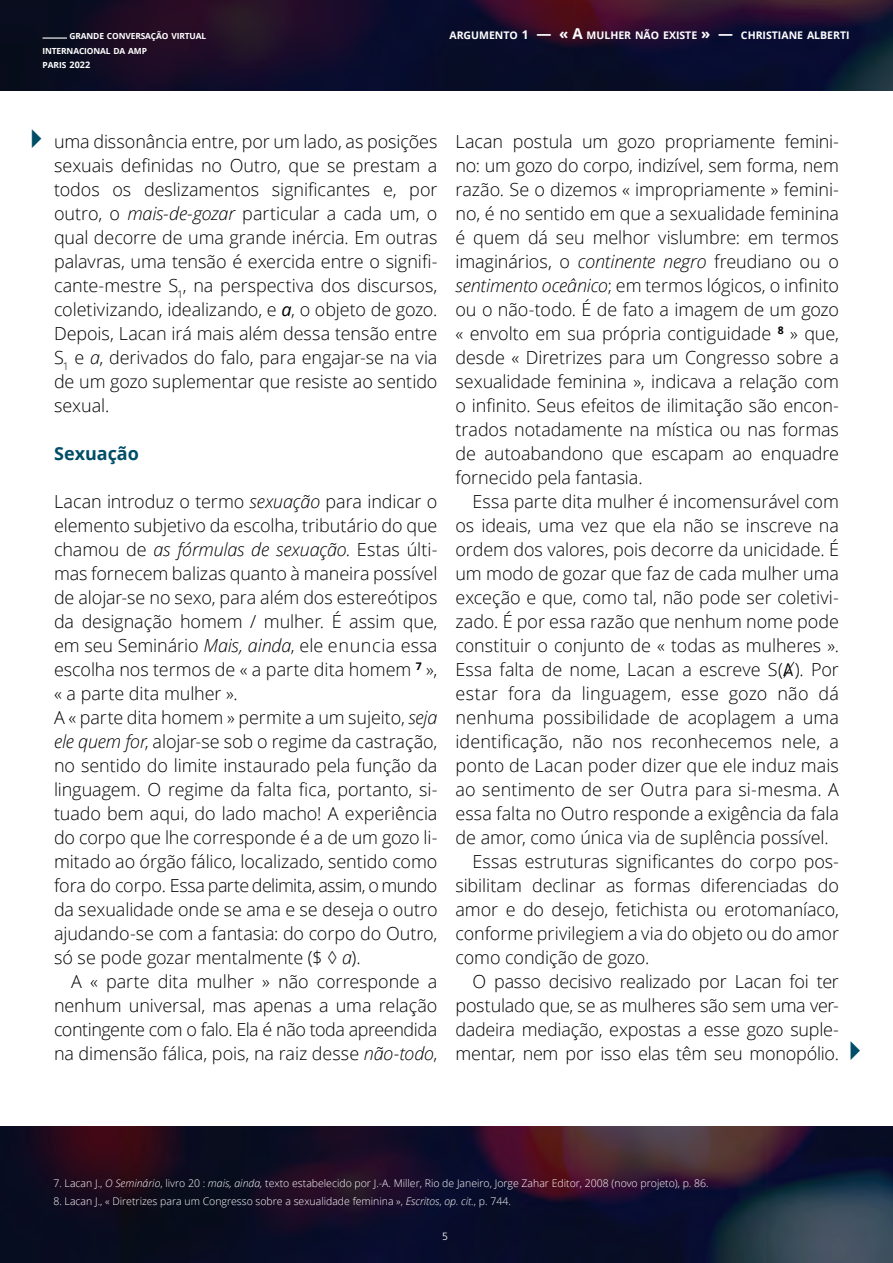
<style>
.page{position:relative;width:893px;height:1263px;background:#fff}
.page>*{position:absolute;margin:0;border:0;box-sizing:border-box;transform-origin:0 0}
.t1{font:300 18px/24px "Open Sans";letter-spacing:-.005em;color:#000;text-align:justify}
.t2{font:700 18px "Open Sans";color:#004d67}
.t3{font:300 10.5px "Open Sans";color:#fff}
.t4{font:700 10.5px "Open Sans";color:#fff}
.t5{font:10.5px "Bastardus Sans";color:#fff}
.t6{font:700 8.4px "Open Sans";letter-spacing:-.015em;color:#fff}
.s1{font-size:12px}
.s2{font-size:15px}
.s3{font-size:9px}
.s4{font-style:italic}
.s5{font-weight:400;font-style:italic}
.s6{font-family:"Barlow ecf Regular";font-weight:400}
</style>
<div class="page">
<img style="left:0;top:0;width:893px;height:91px">
<hr style="left:43px;top:37px;width:24px;height:2px;background:#fff">
<img style="left:0;top:1127px;width:893px;height:136px">
<p class="t6" style="left:69px;top:30px;width:138px">GRANDE CONVERSAÇÃO VIRTUAL</p>
<p class="t4" style="left:449px;top:28px;width:402px">ARGUMENTO <span class="s1">1</span> <span class="s2">— « A</span> MULHER NÃO EXISTE <span class="s2">» —</span> CHRISTIANE ALBERTI</p>
<p class="t6" style="left:43px;top:45px;width:106px">INTERNACIONAL DA AMP</p>
<p class="t6" style="left:43px;top:59px;width:49px">PARIS <span class="s3">2022</span></p>
<p class="t1" style="left:54px;top:129px;width:385px">uma dissonância entre, por um lado, as posições sexuais definidas no Outro, que se prestam a todos os deslizamentos significantes e, por outro, o <span class="s4">mais-de-gozar</span> particular a cada um, o qual decorre de uma grande inércia. Em outras palavras, uma tensão é exercida entre o signifi&shy;cante-mestre S<sub>1</sub>, na perspectiva dos discursos, coletivizando, idealizando, e <span class="s5">a</span>, o objeto de gozo.</p>
<p class="t1" style="left:54px;top:321px;width:385px">Depois, Lacan irá mais além dessa tensão entre S<sub>1</sub> e <span class="s4">a</span>, derivados do falo, para engajar-se na via de um gozo suplementar que resiste ao sentido sexual.</p>
<p class="t2" style="left:54px;top:440px;width:86px">Sexuação</p>
<p class="t1" style="left:54px;top:489px;width:385px">Lacan introduz o termo <span class="s4">sexuação</span> para indicar o elemento subjetivo da escolha, tributário do que chamou de <span class="s4">as fórmulas de sexuação</span>. Estas últi&shy;mas fornecem balizas quanto à maneira possível de alojar-se no sexo, para além dos estereótipos da designação homem / mulher. É assim que, em seu Seminário <span class="s4">Mais, ainda</span>, ele enuncia essa escolha nos termos de « a parte dita homem <sup>7</sup> », « a parte dita mulher ».</p>
<p class="t1" style="left:54px;top:705px;width:385px">A « parte dita homem » permite a um sujeito, <span class="s4">seja ele quem for</span>, alojar-se sob o regime da castração, no sentido do limite instaurado pela função da linguagem. O regime da falta fica, portanto, si&shy;tuado bem aqui, do lado macho! A experiência do corpo que lhe corresponde é a de um gozo li&shy;mitado ao órgão fálico, localizado, sentido como fora do corpo. Essa parte delimita, assim, o mundo da sexualidade onde se ama e se deseja o outro ajudando-se com a fantasia: do corpo do Outro, só se pode gozar mentalmente ($ ◊ <span class="s4">a</span>).</p>
<p class="t1" style="left:54px;top:969px;width:385px;text-indent:17px">A « parte dita mulher » não corresponde a nenhum universal, mas apenas a uma relação contingente com o falo. Ela é não toda apreendida na dimensão fálica, pois, na raiz desse <span class="s4">não-todo</span>,</p>
<p class="t1" style="left:455px;top:129px;width:385px">Lacan postula um gozo propriamente femini&shy;no: um gozo do corpo, indizível, sem forma, nem razão. Se o dizemos « impropriamente » femini&shy;no, é no sentido em que a sexualidade feminina é quem dá seu melhor vislumbre: em termos imaginários, o <span class="s4">continente negro</span> freudiano ou o <span class="s4">sentimento oceânico</span>; em termos lógicos, o infinito ou o não-todo. É de fato a imagem de um gozo « envolto em sua própria contiguidade <sup>8</sup> » que, desde « Diretrizes para um Congresso sobre a sexualidade feminina », indicava a relação com o infinito. Seus efeitos de ilimitação são encon&shy;trados notadamente na mística ou nas formas de autoabandono que escapam ao enquadre fornecido pela fantasia.</p>
<p class="t1" style="left:455px;top:489px;width:385px;text-indent:17px">Essa parte dita mulher é incomensurável com os ideais, uma vez que ela não se inscreve na ordem dos valores, pois decorre da unicidade. É um modo de gozar que faz de cada mulher uma exceção e que, como tal, não pode ser coletivi&shy;zado. É por essa razão que nenhum nome pode constituir o conjunto de « todas as mulheres ».<br>Essa falta de nome, Lacan a escreve S(<span class="s6">⒜</span>). Por estar fora da linguagem, esse gozo não dá nenhuma possibilidade de acoplagem a uma identificação, não nos reconhecemos nele, a ponto de Lacan poder dizer que ele induz mais ao sentimento de ser Outra para si-mesma. A essa falta no Outro responde a exigência da fala de amor, como única via de suplência possível.</p>
<p class="t1" style="left:455px;top:849px;width:385px;text-indent:17px">Essas estruturas significantes do corpo pos&shy;sibilitam declinar as formas diferenciadas do amor e do desejo, fetichista ou erotomaníaco, conforme privilegiem a via do objeto ou do amor como condição de gozo.</p>
<p class="t1" style="left:455px;top:969px;width:385px;text-indent:17px">O passo decisivo realizado por Lacan foi ter postulado que, se as mulheres são sem uma ver&shy;dadeira mediação, expostas a esse gozo suple&shy;mentar, nem por isso elas têm seu monopólio.</p>
<p class="t3" style="left:53px;top:1176px;width:657px">7. Lacan J., <span class="s4">O Seminário</span>, livro 20 : <span class="s4">mais, ainda,</span> texto estabelecido por J.-A. Miller, Rio de Janeiro, Jorge Zahar Editor, 2008 (novo projeto), p. 86.</p>
<p class="t3" style="left:53px;top:1194px;width:459px">8. Lacan J., « Diretrizes para um Congresso sobre a sexualidade feminina », <span class="s4">Escritos</span>, <span class="s4">op. cit.</span>, p. 744.</p>
<p class="t5" style="left:442px;top:1230px;width:7px">5</p>
</div>
